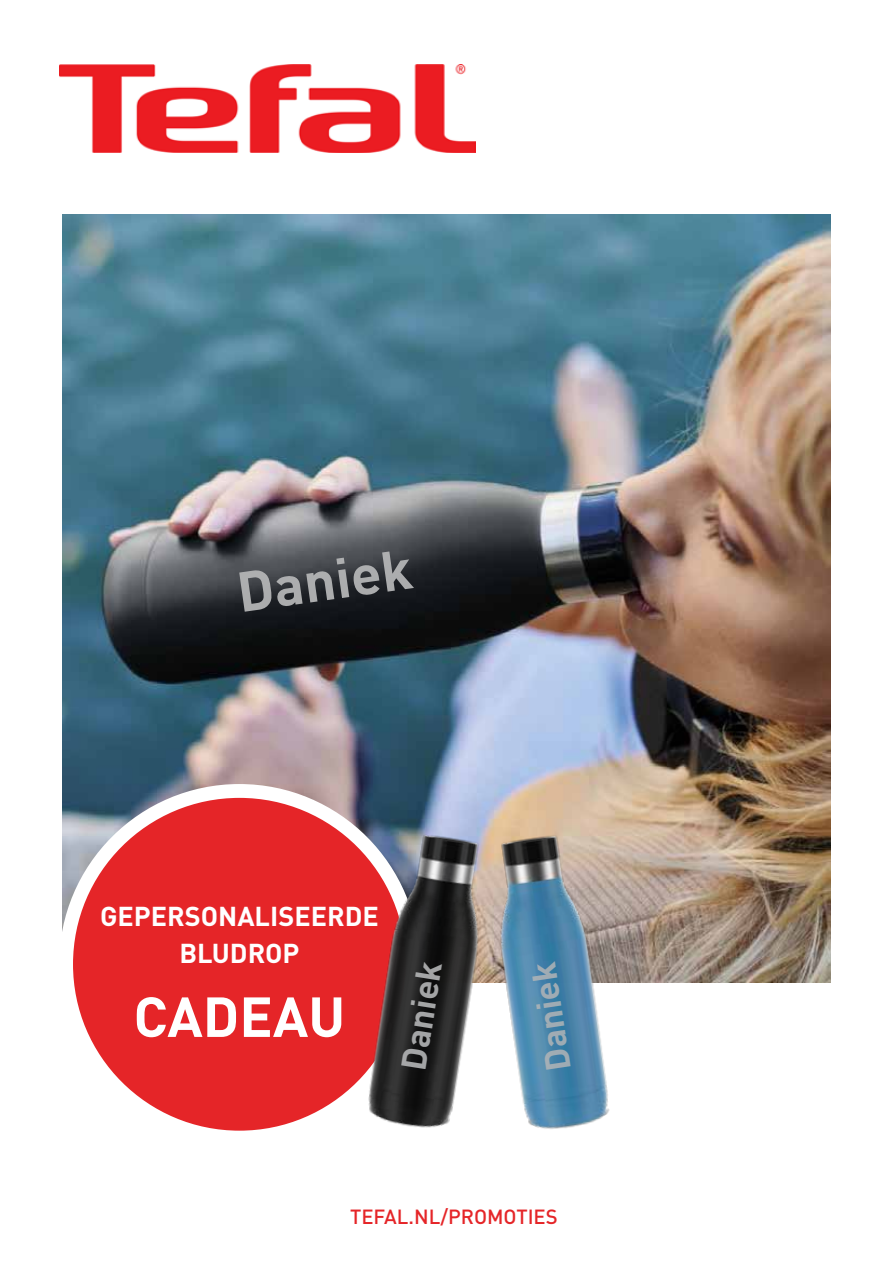
<style>
.page{position:relative;width:893px;height:1263px;background:#fff}
.page>*{position:absolute;margin:0;border:0;box-sizing:border-box;transform-origin:0 0}
.t1{font:700 55.5px "DIN Pro";color:#b5b6b7}
.t2{font:700 55.5px "DIN Pro";color:#fff}
.t3{font:700 34.5px "DIN Pro";color:#b5b6b7}
.t4{font:700 34.5px "DIN Pro";color:rgb(181 182 183/.89)}
.t5{font:700 27px/37.5px "DIN Pro";color:#fff;text-align:center}
.t6{font:500 20.25px "DIN Pro";color:#e52528}
</style>
<div class="page">
<img style="left:59px;top:65px;width:416px;height:87px">
<img style="left:62px;top:214px;width:769px;height:769px">
<div style="left:59px;top:784px;width:361px;height:360px;background:#fff;border-radius:50%"></div>
<div style="left:73px;top:798px;width:333px;height:333px;background:#e52528;border-radius:50%"></div>
<img style="left:209px;top:761px;width:444px;height:370px">
<img style="left:331px;top:763px;width:440px;height:368px">
<h1 class="t1" style="left:231px;top:550px;width:178px;rotate:-8deg">Daniek</h1>
<p class="t5" style="left:100px;top:896px;width:280px">GEPERSONALISEERDE<br>BLUDROP</p>
<h1 class="t2" style="left:133px;top:973px;width:213px">CADEAU</h1>
<p class="t3" style="left:386px;top:1065px;width:111px;rotate:-81deg">Daniek</p>
<p class="t4" style="left:532px;top:1075px;width:111px;rotate:-98deg">Daniek</p>
<p class="t6" style="left:350px;top:1201px;width:209px">TEFAL.NL/PROMOTIES</p>
</div>
